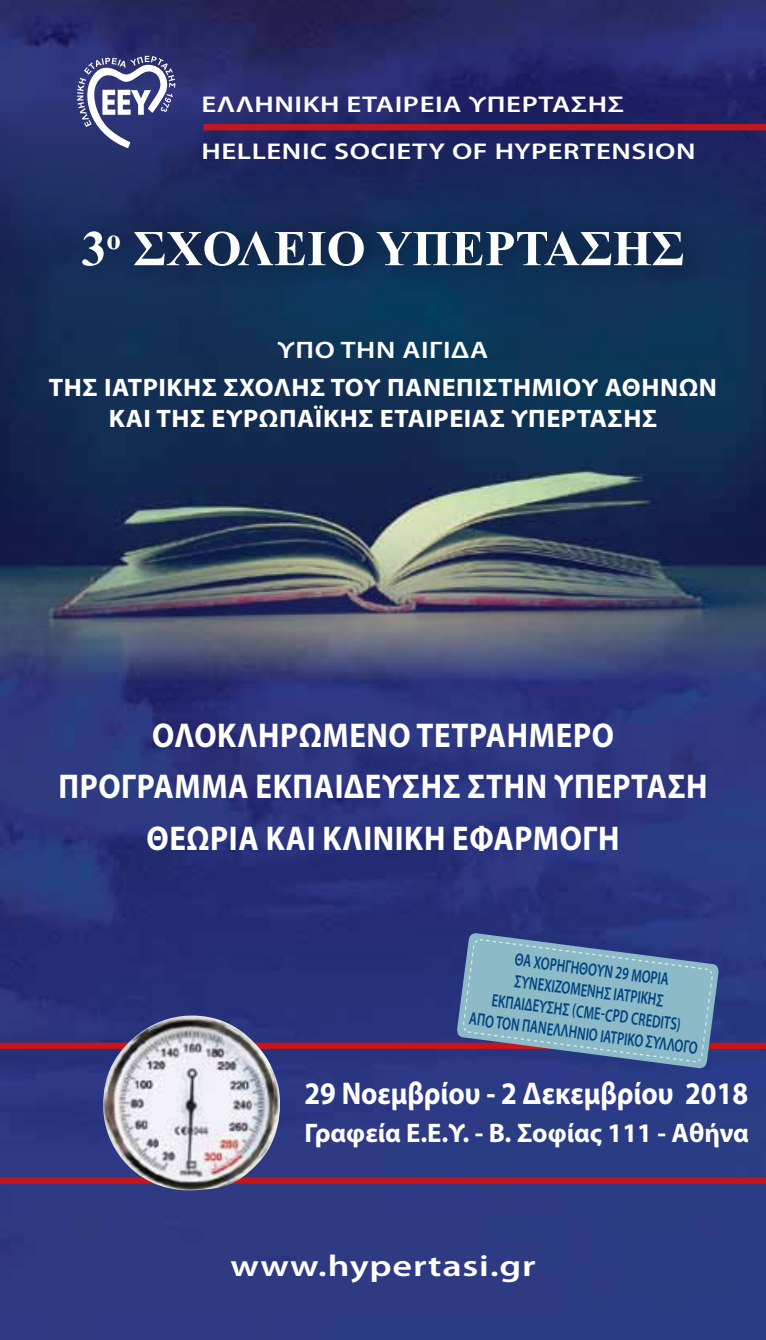
<style>
.page{position:relative;width:766px;height:1340px;background:#fff}
.page>*{position:absolute;margin:0;border:0;box-sizing:border-box;transform-origin:0 0}
.t1{font:700 49.95px "Times New Roman";color:#fff}
.t2{font:700 34.43px "Myriad Pro";letter-spacing:.02em;color:#fff;scale:.9 1}
.t3{font:700 31.5px "Myriad Pro";color:#fff;scale:.9 1}
.t4{font:600 30.15px "Myriad Pro";letter-spacing:.02em;color:#fff;scale:1.26 1}
.t5{font:700 27px "Myriad Pro";color:#fff}
.t6{font:700 25.43px/30.4px "Myriad Pro";letter-spacing:.02em;color:#fff;text-align:center;scale:1.04 1}
.t7{font:600 23.85px "Myriad Pro";letter-spacing:.02em;color:#fff;scale:1.19 1}
.t8{font:600 22.72px/47.5px "Myriad Pro";letter-spacing:.02em;color:#fff;scale:1.26 1}
.t9{font:600 18px/21.6px "Myriad Pro";color:#004282;text-align:center;scale:.7 1}
</style>
<div class="page">
<img style="left:0;top:0;width:765px;height:1339px">
<img style="left:0;top:99px;width:765px;height:584px">
<div style="left:69px;top:211px;width:640px;height:75px;background:#112c55"></div>
<svg style="left:77px;top:56px;width:98px;height:92px"></svg>
<div style="left:0;top:1177px;width:765px;height:6px;background:#c4161c"></div>
<div style="left:0;top:1042px;width:765px;height:7px;background:#c4161c"></div>
<div style="left:203px;top:124px;width:562px;height:6px;background:#c4161c"></div>
<img style="left:99px;top:1015px;width:186px;height:176px">
<svg style="left:456px;top:932px;width:263px;height:137px;background:#7496b3"></svg>
<p class="t8" style="left:201px;top:80px;width:393px">ΕΛΛΗΝΙΚΗ ΕΤΑΙΡΕΙΑ ΥΠΕΡΤΑΣΗΣ<br>HELLENIC SOCIETY OF HYPERTENSION</p>
<h1 class="t1" style="left:81px;top:212px;width:604px">3<sup>o</sup> ΣΧΟΛΕΙΟ ΥΠΕΡΤΑΣΗΣ</h1>
<h3 class="t7" style="left:277px;top:334px;width:178px">ΥΠΟ ΤΗΝ ΑΙΓΙΔΑ</h3>
<h3 class="t6" style="left:49px;top:371px;width:643px">ΤΗΣ IATΡΙΚΗΣ ΣΧΟΛΗΣ ΤΟΥ ΠΑΝΕΠΙΣΤΗΜΙΟΥ ΑΘΗΝΩΝ<br>ΚΑΙ ΤΗΣ ΕΥΡΩΠΑΪΚΗΣ ΕΤΑΙΡΕΙΑΣ ΥΠΕΡΤΑΣΗΣ</h3>
<h2 class="t2" style="left:152px;top:713px;width:514px">ΟΛΟΚΛΗΡΩΜΕΝΟ ΤΕΤΡΑΗΜΕΡΟ</h2>
<h2 class="t2" style="left:58px;top:764px;width:722px">ΠΡΟΓΡΑΜΜΑ ΕΚΠΑΙΔΕΥΣΗΣ ΣΤΗΝ ΥΠΕΡΤΑΣΗ</h2>
<h2 class="t2" style="left:146px;top:815px;width:46px">Θεωρια</h2>
<h2 class="t2" style="left:265px;top:815px;width:105px">Και Κλινικη</h2>
<h2 class="t2" style="left:452px;top:815px;width:70px">Εφαρμογη</h2>
<p class="t9" style="left:478px;top:944px;width:331px;rotate:7deg">ΘΑ ΧΟΡΗΓΗΘΟΥΝ 29 ΜΟΡΙΑ<br>ΣΥΝΕΧΙΖΟΜΕΝΗΣ ΙΑΤΡΙΚΗΣ<br>ΕΚΠΑΙΔΕΥΣΗΣ (cme-CPD CREDITS)<br>ΑΠΟ ΤΟΝ ΠΑΝΕΛΛΗΝΙΟ ΙΑΤΡΙΚΟ ΣΥΛΛΟΓΟ</p>
<h3 class="t3" style="left:304px;top:1072px;width:494px">29 Νοεμβρίου - 2 Δεκεμβρίου 2018</h3>
<h3 class="t5" style="left:304px;top:1115px;width:446px">Γραφεία Ε.Ε.Υ. - Β. Σοφίας 111 - Αθήνα</h3>
<h3 class="t4" style="left:230px;top:1246px;width:244px">www.hypertasi.gr</h3>
</div>
